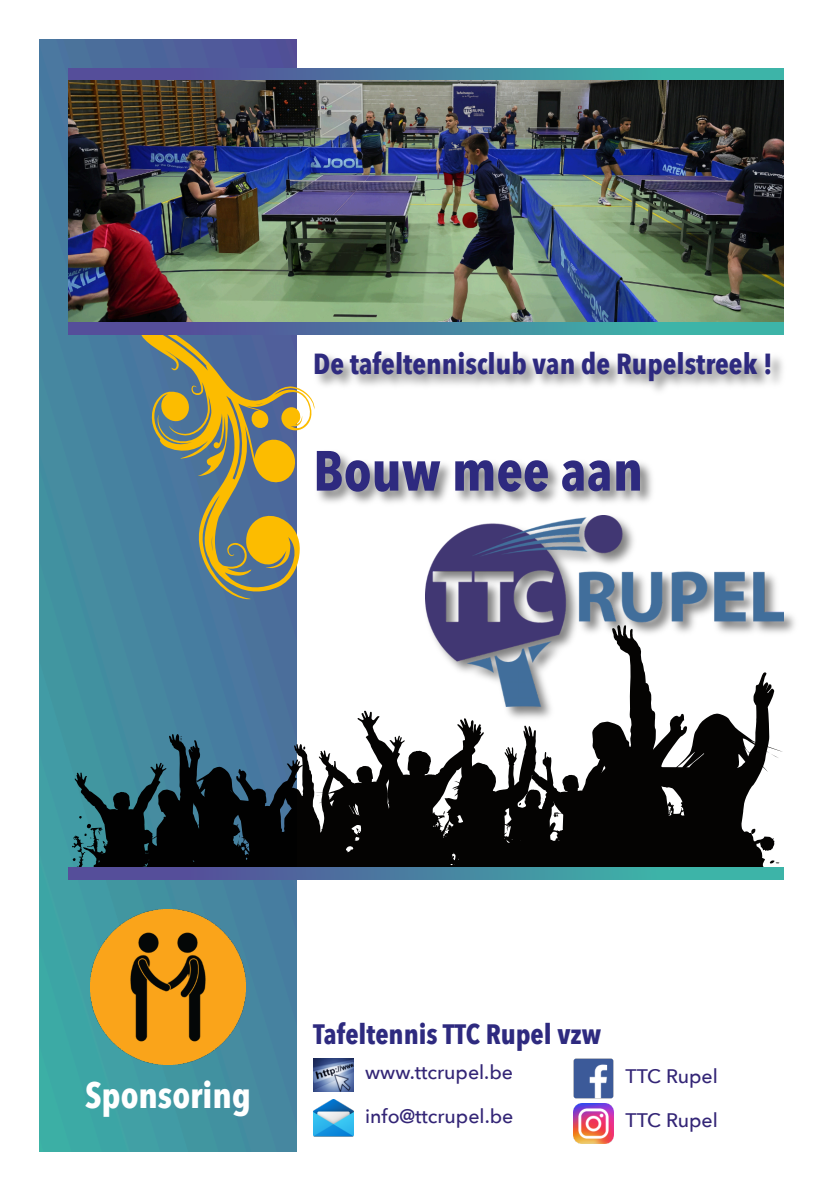
<style>
.page{position:relative;width:840px;height:1191px;background:#fff}
.page>*{position:absolute;margin:0;border:0;box-sizing:border-box;transform-origin:0 0}
.t1{font:700 56px "Avenir Next Condensed";color:#2e2a7f}
.t2{font:700 36px "Avenir Next Condensed";color:#fff}
.t3{font:700 29px "Avenir Next Condensed";color:#2e2a7f}
.t4{font:700 28px "Avenir Next Condensed";color:#2e2a7f}
.t5{font:500 19.6px "Avenir Next";color:#332576}
</style>
<div class="page">
<svg style="left:296px;top:625px;width:486px;height:242px"></svg>
<img style="left:40px;top:40px;width:256px;height:1111px">
<img style="left:377px;top:354px;width:406px;height:37px">
<img style="left:423px;top:515px;width:372px;height:207px">
<img style="left:425px;top:516px;width:357px;height:190px">
<img style="left:313px;top:1059px;width:40px;height:32px">
<img style="left:573px;top:1059px;width:40px;height:39px">
<img style="left:313px;top:1099px;width:40px;height:38px">
<img style="left:68px;top:68px;width:715px;height:266px">
<img style="left:68px;top:867px;width:714px;height:12px">
<img style="left:573px;top:1103px;width:40px;height:40px">
<img style="left:90px;top:909px;width:156px;height:155px">
<svg style="left:107px;top:277px;width:270px;height:334px"></svg>
<img style="left:315px;top:449px;width:337px;height:58px">
<p class="t3" style="left:313px;top:344px;width:460px">De tafeltennisclub van de Rupelstreek !</p>
<p class="t1" style="left:313px;top:434px;width:331px">Bouw mee aan</p>
<p class="t2" style="left:85px;top:1072px;width:167px">Sponsoring</p>
<p class="t4" style="left:313px;top:1016px;width:289px">Tafeltennis TTC Rupel vzw</p>
<p class="t5" style="left:365px;top:1059px;width:149px">www.ttcrupel.be</p>
<p class="t5" style="left:365px;top:1103px;width:150px">info@ttcrupel.be</p>
<p class="t5" style="left:625px;top:1063px;width:94px">TTC Rupel</p>
<p class="t5" style="left:625px;top:1107px;width:94px">TTC Rupel</p>
</div>
